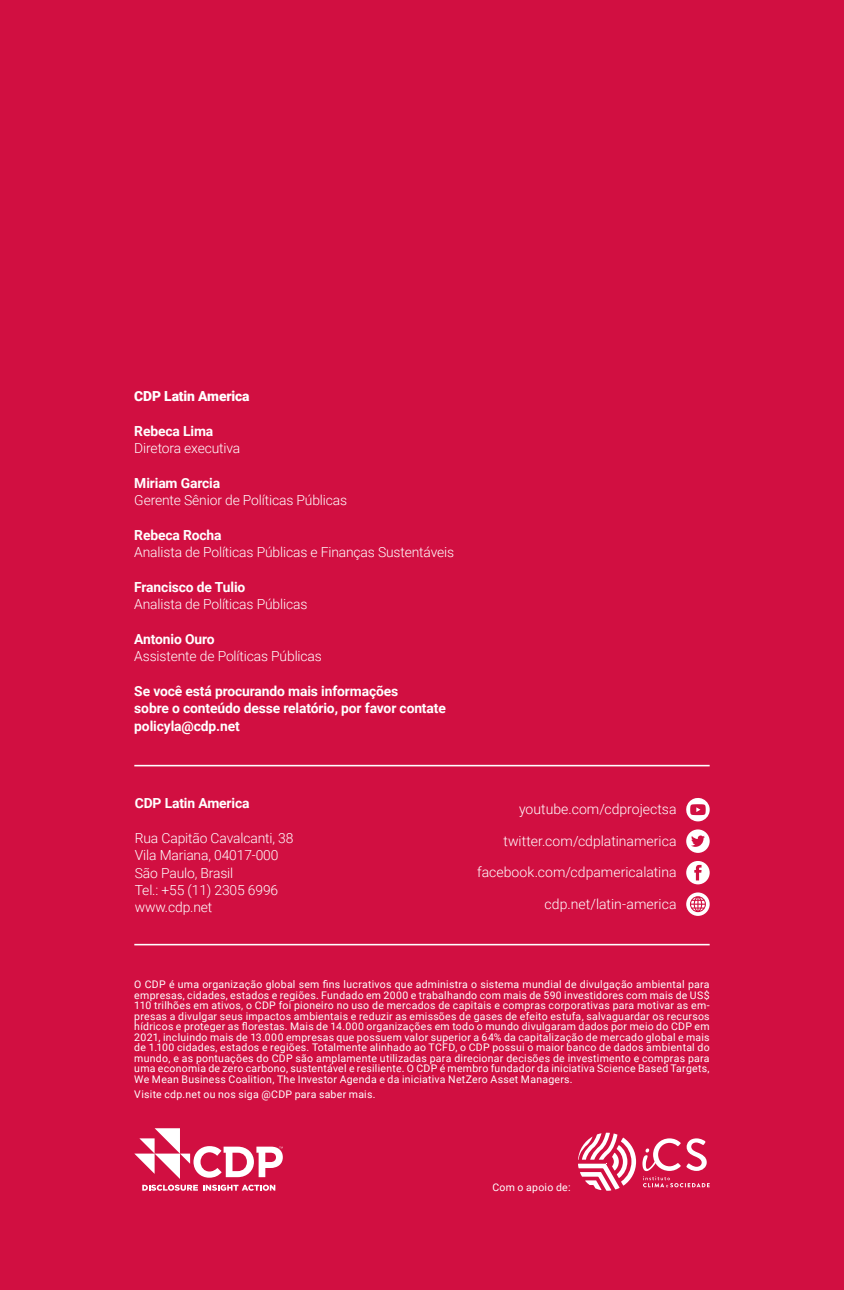
<style>
.page{position:relative;width:844px;height:1290px;background:#fff}
.page>*{position:absolute;margin:0;border:0;box-sizing:border-box;transform-origin:0 0}
.t1{font:300 14px "Roboto";color:#fff}
.t2{font:300 13.83px/17.3px "Roboto";letter-spacing:-.01em;color:#fff}
.t3{font:700 13.83px/17.3px "Roboto";letter-spacing:-.01em;color:#fff}
.t4{font:900 13.83px "Roboto";letter-spacing:-.01em;color:#fff}
.t5{font:10.5px/10.5px "Roboto";letter-spacing:.025em;color:#fff;text-align:justify}
</style>
<div class="page">
<div style="left:0;top:0;width:843px;height:1290px;background:#d10f41"></div>
<hr style="left:134px;top:944px;width:575px;height:1px;background:#fff">
<hr style="left:134px;top:765px;width:575px;height:1px;background:#fff">
<svg style="left:686px;top:798px;width:23px;height:23px"></svg>
<svg style="left:686px;top:829px;width:23px;height:24px"></svg>
<svg style="left:686px;top:861px;width:23px;height:23px"></svg>
<svg style="left:686px;top:892px;width:23px;height:24px"></svg>
<svg style="left:134px;top:1128px;width:149px;height:63px"></svg>
<svg style="left:642px;top:1138px;width:67px;height:49px"></svg>
<svg style="left:578px;top:1133px;width:58px;height:58px"></svg>
<h2 class="t4" style="left:134px;top:387px;width:117px">CDP Latin America</h2>
<h2 class="t3" style="left:134px;top:422px;width:80px">Rebeca Lima</h2>
<h2 class="t2" style="left:134px;top:439px;width:108px">Diretora executiva</h2>
<h2 class="t3" style="left:134px;top:474px;width:87px">Miriam Garcia</h2>
<h2 class="t2" style="left:134px;top:491px;width:214px">Gerente Sênior de Políticas Públicas</h2>
<h2 class="t3" style="left:134px;top:526px;width:89px">Rebeca Rocha</h2>
<h2 class="t2" style="left:134px;top:543px;width:321px">Analista de Políticas Públicas e Finanças Sustentáveis</h2>
<h2 class="t3" style="left:134px;top:578px;width:113px">Francisco de Tulio</h2>
<h2 class="t2" style="left:134px;top:595px;width:174px">Analista de Políticas Públicas</h2>
<h2 class="t3" style="left:134px;top:630px;width:82px">Antonio Ouro</h2>
<h2 class="t2" style="left:134px;top:647px;width:189px">Assistente de Políticas Públicas</h2>
<h2 class="t3" style="left:134px;top:682px;width:313px">Se você está procurando mais informações<br>sobre o conteúdo desse relatório, por favor contate policyla@cdp.net</h2>
<h2 class="t3" style="left:135px;top:794px;width:116px">CDP Latin America</h2>
<h2 class="t2" style="left:135px;top:829px;width:160px">Rua Capitão Cavalcanti, 38<br>Vila Mariana, 04017-000<br>São Paulo, Brasil<br>Tel.: +55 (11) 2305 6996 www.cdp.net</h2>
<h1 class="t1" style="left:519px;top:799px;width:159px">youtube.com/cdprojectsa</h1>
<h1 class="t1" style="left:503px;top:831px;width:174px">twitter.com/cdplatinamerica</h1>
<h1 class="t1" style="left:477px;top:862px;width:201px">facebook.com/cdpamericalatina</h1>
<h1 class="t1" style="left:544px;top:894px;width:133px">cdp.net/latin-america</h1>
<p class="t5" style="left:134px;top:979px;width:576px">O CDP é uma organização global sem fins lucrativos que administra o sistema mundial de divulgação ambiental para empresas, cidades, estados e regiões. Fundado em 2000 e trabalhando com mais de 590 investidores com mais de US$ 110 trilhões em ativos, o CDP foi pioneiro no uso de mercados de capitais e compras corporativas para motivar as em&shy;presas a divulgar seus impactos ambientais e reduzir as emissões de gases de efeito estufa, salvaguardar os recursos hídricos e proteger as florestas. Mais de 14.000 organizações em todo o mundo divulgaram dados por meio do CDP em 2021, incluindo mais de 13.000 empresas que possuem valor superior a 64% da capitalização de mercado global e mais de 1.100 cidades, estados e regiões. Totalmente alinhado ao TCFD, o CDP possui o maior banco de dados ambiental do mundo, e as pontuações do CDP são amplamente utilizadas para direcionar decisões de investimento e compras para uma economia de zero carbono, sustentável e resiliente. O CDP é membro fundador da iniciativa Science Based Targets, We Mean Business Coalition, The Investor Agenda e da iniciativa NetZero Asset Managers.</p>
<p class="t5" style="left:134px;top:1089px;width:242px">Visite cdp.net ou nos siga @CDP para saber mais.</p>
<p class="t5" style="left:492px;top:1181px;width:80px">Com o apoio de:</p>
</div>
